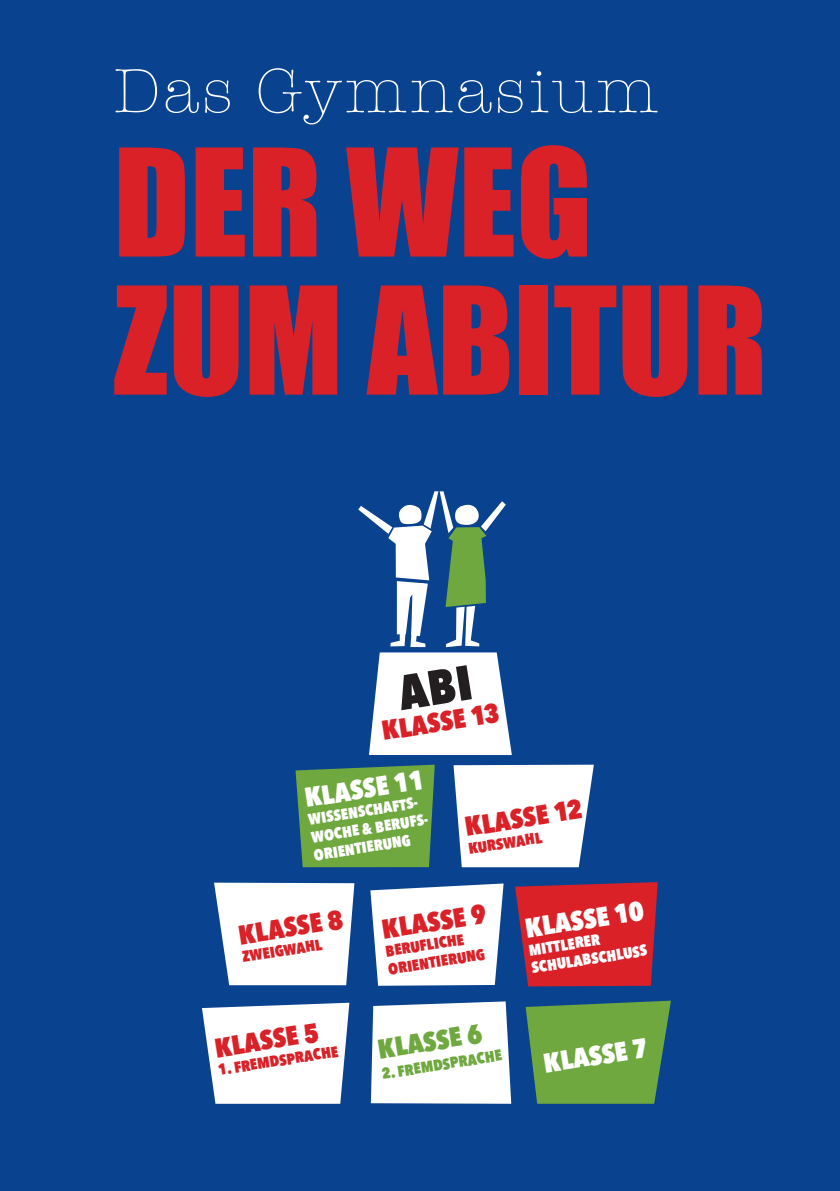
<style>
.page{position:relative;width:840px;height:1191px;background:#fff}
.page>*{position:absolute;margin:0;border:0;box-sizing:border-box;transform-origin:0 0}
.t1{font:138px/138px "Impact";color:#da2128}
.t2{font:300 64px "American Typewriter";letter-spacing:.05em;color:#fff}
.t3{font:800 27.2px "Avenir Next Condensed";color:#da2128}
.t4{font:800 27.2px "Avenir Next Condensed";color:#fff}
.t5{font:800 27.2px "Avenir Next Condensed";color:#6fa83f}
.t6{font:800 15.6px/18px "Avenir Next Condensed";color:#fff}
.t7{font:800 15.6px/18px "Avenir Next Condensed";color:#da2128}
.t8{font:800 15.6px "Avenir Next Condensed";color:#6fa83f}
</style>
<div class="page">
<div style="left:0;top:0;width:839px;height:1191px;background:#09428e"></div>
<div style="left:370px;top:1001px;width:141px;height:102px;background:#fff"></div>
<svg style="left:453px;top:764px;width:140px;height:103px;background:#e8eef4"></svg>
<svg style="left:525px;top:1000px;width:145px;height:103px;background:#619a49"></svg>
<svg style="left:295px;top:764px;width:139px;height:103px;background:#67a045"></svg>
<svg style="left:515px;top:882px;width:142px;height:104px;background:#c72330"></svg>
<svg style="left:214px;top:882px;width:140px;height:103px;background:#e9eef4"></svg>
<svg style="left:202px;top:1002px;width:147px;height:101px;background:#e5ebf3"></svg>
<svg style="left:370px;top:883px;width:133px;height:102px;background:#e7ecf4"></svg>
<svg style="left:358px;top:491px;width:153px;height:264px"></svg>
<h2 class="t2" style="left:113px;top:44px;width:545px">Das Gymnasium</h2>
<h1 class="t1" style="left:113px;top:130px;width:655px">DER WEG<br>ZUM ABITUR</h1>
<h3 class="t3" style="left:379px;top:714px;width:120px;rotate:-9deg">Klasse 13</h3>
<h3 class="t4" style="left:302px;top:781px;width:122px;rotate:-9deg">Klasse 11</h3>
<p class="t6" style="left:307px;top:810px;width:123px;rotate:-9deg">Wissenschafts&shy;woche &amp; Berufs&shy;orientierung</p>
<h3 class="t3" style="left:462px;top:810px;width:120px;rotate:-9deg">Klasse 12</h3>
<p class="t7" style="left:467px;top:839px;width:76px;rotate:-9deg">Kurswahl</p>
<h3 class="t3" style="left:236px;top:918px;width:107px;rotate:-9deg">Klasse 8</h3>
<p class="t7" style="left:240px;top:948px;width:82px;rotate:-9deg">Zweigwahl</p>
<h3 class="t3" style="left:379px;top:912px;width:107px;rotate:-9deg">Klasse 9</h3>
<p class="t7" style="left:384px;top:942px;width:99px;rotate:-9deg">Berufliche<br>Orientierung</p>
<h3 class="t4" style="left:522px;top:911px;width:121px;rotate:-9deg">Klasse 10</h3>
<p class="t6" style="left:527px;top:941px;width:118px;rotate:-9deg">mittlerer<br>Schulabschluss</p>
<h3 class="t3" style="left:212px;top:1031px;width:107px;rotate:-9deg">Klasse 5</h3>
<p class="t7" style="left:217px;top:1060px;width:123px;rotate:-9deg">1. Fremdsprache</p>
<h3 class="t5" style="left:375px;top:1032px;width:107px;rotate:-9deg">Klasse 6</h3>
<p class="t8" style="left:380px;top:1064px;width:123px;rotate:-9deg">2. Fremdsprache</p>
<h3 class="t4" style="left:541px;top:1046px;width:107px;rotate:-9deg">Klasse 7</h3>
</div>
